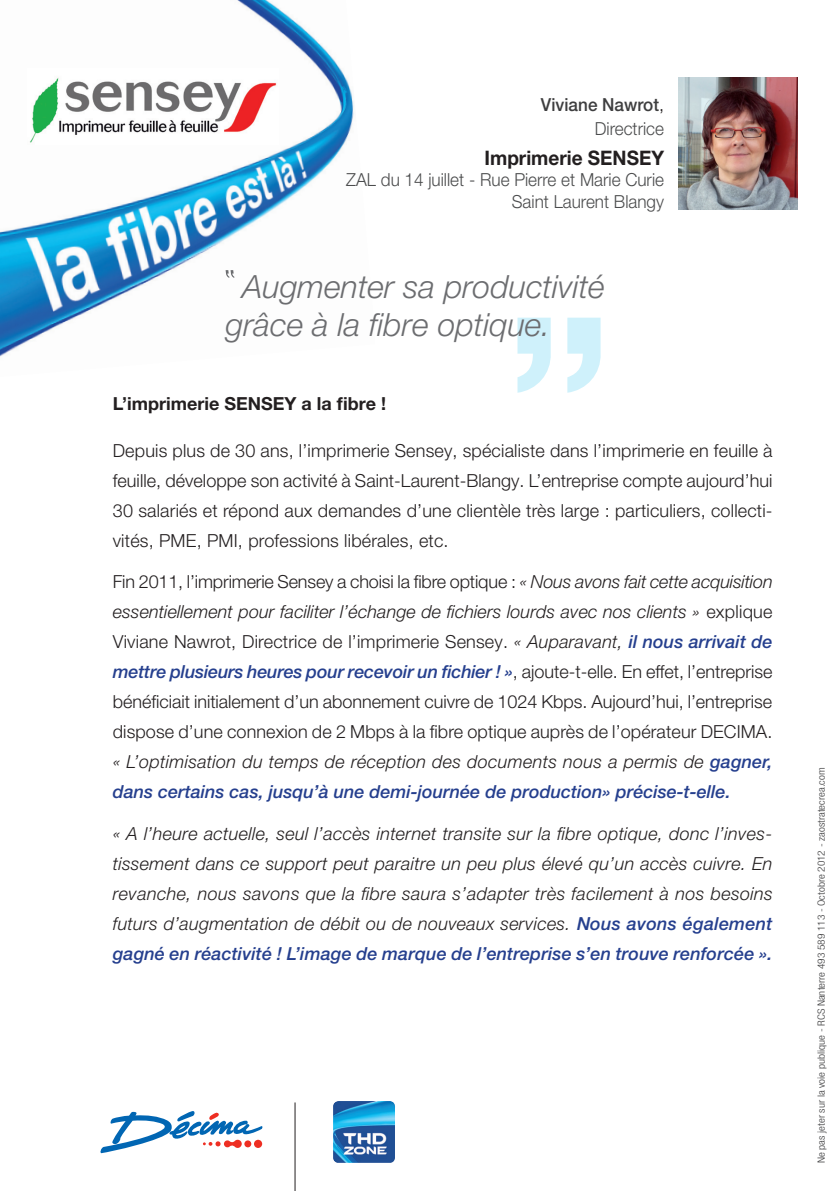
<style>
.page{position:relative;width:840px;height:1191px;background:#fff}
.page>*{position:absolute;margin:0;border:0;box-sizing:border-box;transform-origin:0 0}
.t1{font:italic 300 32px/38.4px "Helvetica Neue LT Pro";color:#6c6d70}
.t2{font:700 20px "Helvetica Neue LT Pro";color:#231f20;scale:.95 1}
.t3{font:300 18px/30px "Helvetica Neue LT Pro";letter-spacing:.005em;color:#231f20;text-align:justify}
.t4{font:italic 300 18px/30px "Helvetica Neue LT Pro";letter-spacing:.015em;color:#231f20;text-align:justify}
.t5{font:300 18px/21.6px "Helvetica Neue LT Pro";color:#4b4c4d;text-align:right;scale:.95 1}
.t6{font:700 18px "Helvetica Neue LT Pro";color:#231f20}
.t7{font:500 18px/24px "Helvetica Neue LT Pro";color:#3e3e3f;text-align:right;scale:.95 1}
.t8{font:300 condensed 10px "Helvetica Neue LT Pro";color:#3e3e3f;scale:1.13 1}
.s1{font-weight:300;color:#231f20}
.s2{font-weight:300;color:#4b4c4d}
.s3{font-style:italic}
.s4{font-weight:500;font-style:italic;color:#253f8e}
.s5{font-weight:500;color:#253f8e}
</style>
<div class="page">
<img style="left:0;top:0;width:354px;height:357px">
<img style="left:678px;top:77px;width:119px;height:132px">
<svg style="left:517px;top:318px;width:84px;height:75px"></svg>
<svg style="left:225px;top:270px;width:9px;height:8px"></svg>
<hr style="left:294px;top:1102px;width:1px;height:89px;background:#231f20">
<img style="left:333px;top:1101px;width:62px;height:61px">
<img style="left:28px;top:68px;width:250px;height:77px">
<svg style="left:100px;top:1111px;width:163px;height:43px"></svg>
<p class="t7" style="left:540px;top:92px;width:131px">Viviane Nawrot<span class="s1">,<br></span><span class="s2">Directrice</span></p>
<p class="t2" style="left:484px;top:145px;width:190px">Imprimerie SENSEY</p>
<p class="t5" style="left:346px;top:169px;width:336px">ZAL du 14 juillet - Rue Pierre et Marie Curie<br>Saint Laurent Blangy</p>
<p class="t1" style="left:225px;top:267px;width:380px;text-indent:17px">Augmenter sa productivité grâce à la fibre optique.</p>
<p class="t6" style="left:113px;top:392px;width:274px">L’imprimerie SENSEY a la fibre !</p>
<p class="t3" style="left:113px;top:435px;width:661px">Depuis plus de 30 ans, l’imprimerie Sensey, spécialiste dans l’imprimerie en feuille à feuille, développe son activité à Saint-Laurent-Blangy. L’entreprise compte aujourd’hui 30 salariés et répond aux demandes d’une clientèle très large : particuliers, collecti&shy;vités, PME, PMI, professions libérales, etc.</p>
<p class="t3" style="left:113px;top:566px;width:661px">Fin 2011, l’imprimerie Sensey a choisi la fibre optique : <span class="s3">« Nous avons fait cette acquisition essentiellement pour faciliter l’échange de fichiers lourds avec nos clients »</span> explique Viviane Nawrot, Directrice de l’imprimerie Sensey. <span class="s3">« Auparavant,</span> <span class="s4">il nous arrivait de mettre plusieurs heures pour recevoir un fichier ! »</span>, ajoute-t-elle. En effet, l’entreprise bénéficiait initialement d’un abonnement cuivre de 1024 Kbps. Aujourd’hui, l’entreprise dispose d’une connexion de 2 Mbps à la fibre optique auprès de l’opérateur DECIMA. <span class="s3">« L’optimisation du temps de réception des documents nous a permis de</span> <span class="s4">gagner, dans certains cas, jusqu’à une demi-journée de production» précise-t-elle.</span></p>
<p class="t4" style="left:113px;top:818px;width:661px">« A l’heure actuelle, seul l’accès internet transite sur la fibre optique, donc l’inves&shy;tissement dans ce support peut paraitre un peu plus élevé qu’un accès cuivre. En revanche, nous savons que la fibre saura s’adapter très facilement à nos besoins futurs d’augmentation de débit ou de nouveaux services. <span class="s5">Nous avons également gagné en réactivité ! L’image de marque de l’entreprise s’en trouve renforcée ».</span></p>
<p class="t8" style="left:815px;top:1163px;width:352px;rotate:-90deg">Ne pas jeter sur la voie publique - RCS Nanterre 493 589 113 - Octobre 2012 - zaostratecrea.com</p>
</div>
